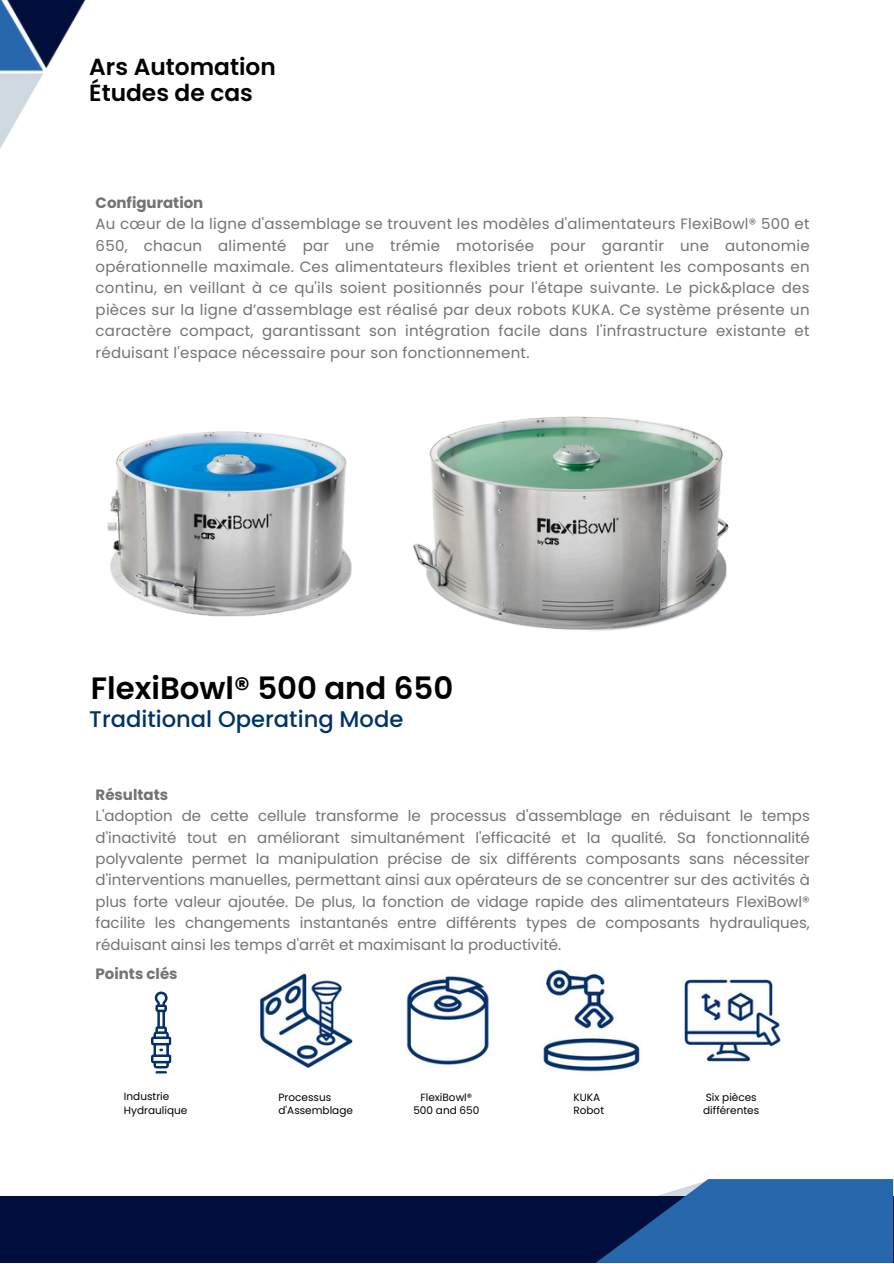
<style>
.page{position:relative;width:894px;height:1264px;background:#fff}
.page>*{position:absolute;margin:0;border:0;box-sizing:border-box;transform-origin:0 0}
.t1{font:600 30.75px "Poppins";color:#000}
.t2{font:600 23.25px/25.8px "Poppins";color:#000}
.t3{font:500 22.65px "Poppins";color:#003466}
.t4{font:15px/21.3px "Poppins";color:#737373}
.t5{font:700 15px "Poppins";color:#737373}
.t6{font:10.5px/13.5px "Poppins";color:#000}
.s1{font-weight:700}
</style>
<div class="page">
<div style="left:0;top:1196px;width:892px;height:66px;background:#000e3c"></div>
<svg style="left:597px;top:1179px;width:295px;height:83px"></svg>
<img style="left:0;top:0;width:86px;height:149px">
<div style="left:70px;top:41px;width:204px;height:268px;background:#fff"></div>
<img style="left:406px;top:976px;width:83px;height:89px">
<img style="left:542px;top:969px;width:98px;height:103px">
<img style="left:684px;top:979px;width:97px;height:83px">
<img style="left:260px;top:973px;width:93px;height:95px">
<img style="left:107px;top:431px;width:205px;height:186px">
<img style="left:312px;top:416px;width:417px;height:215px">
<svg style="left:151px;top:991px;width:20px;height:82px"></svg>
<p class="t2" style="left:89px;top:54px;width:188px">Ars Automation<br>Études de cas</p>
<p class="t4" style="left:96px;top:192px;width:715px"><span class="s1">Configuration<br></span>Au cœur de la ligne d'assemblage se trouvent les modèles d'alimentateurs FlexiBowl® 500 et 650, chacun alimenté par une trémie motorisée pour garantir une autonomie opérationnelle maximale. Ces alimentateurs flexibles trient et orientent les composants en continu, en veillant à ce qu'ils soient positionnés pour l'étape suivante. Le pick&amp;place des pièces sur la ligne d’assemblage est réalisé par deux robots KUKA. Ce système présente un caractère compact, garantissant son intégration facile dans l'infrastructure existante et réduisant l'espace nécessaire pour son fonctionnement.</p>
<p class="t1" style="left:91px;top:667px;width:364px">FlexiBowl® 500 and 650</p>
<p class="t3" style="left:89px;top:703px;width:315px">Traditional Operating Mode</p>
<p class="t4" style="left:96px;top:784px;width:715px"><span class="s1">Résultats<br></span>L'adoption de cette cellule transforme le processus d'assemblage en réduisant le temps d'inactivité tout en améliorant simultanément l'efficacité et la qualité. Sa fonctionnalité polyvalente permet la manipulation précise de six différents composants sans nécessiter d'interventions manuelles, permettant ainsi aux opérateurs de se concentrer sur des activités à plus forte valeur ajoutée. De plus, la fonction de vidage rapide des alimentateurs FlexiBowl® facilite les changements instantanés entre différents types de composants hydrauliques, réduisant ainsi les temps d'arrêt et maximisant la productivité.</p>
<p class="t5" style="left:96px;top:963px;width:83px">Points clés</p>
<h4 class="t6" style="left:124px;top:1089px;width:65px">Industrie<br>Hydraulique</h4>
<h3 class="t6" style="left:278px;top:1090px;width:76px">Processus d'Assemblage</h3>
<p class="t6" style="left:413px;top:1090px;width:68px;text-align:center">FlexiBowl®<br>500 and 650</p>
<p class="t6" style="left:573px;top:1090px;width:32px">KUKA<br>Robot</p>
<p class="t6" style="left:703px;top:1090px;width:57px">Six pièces différentes</p>
</div>
